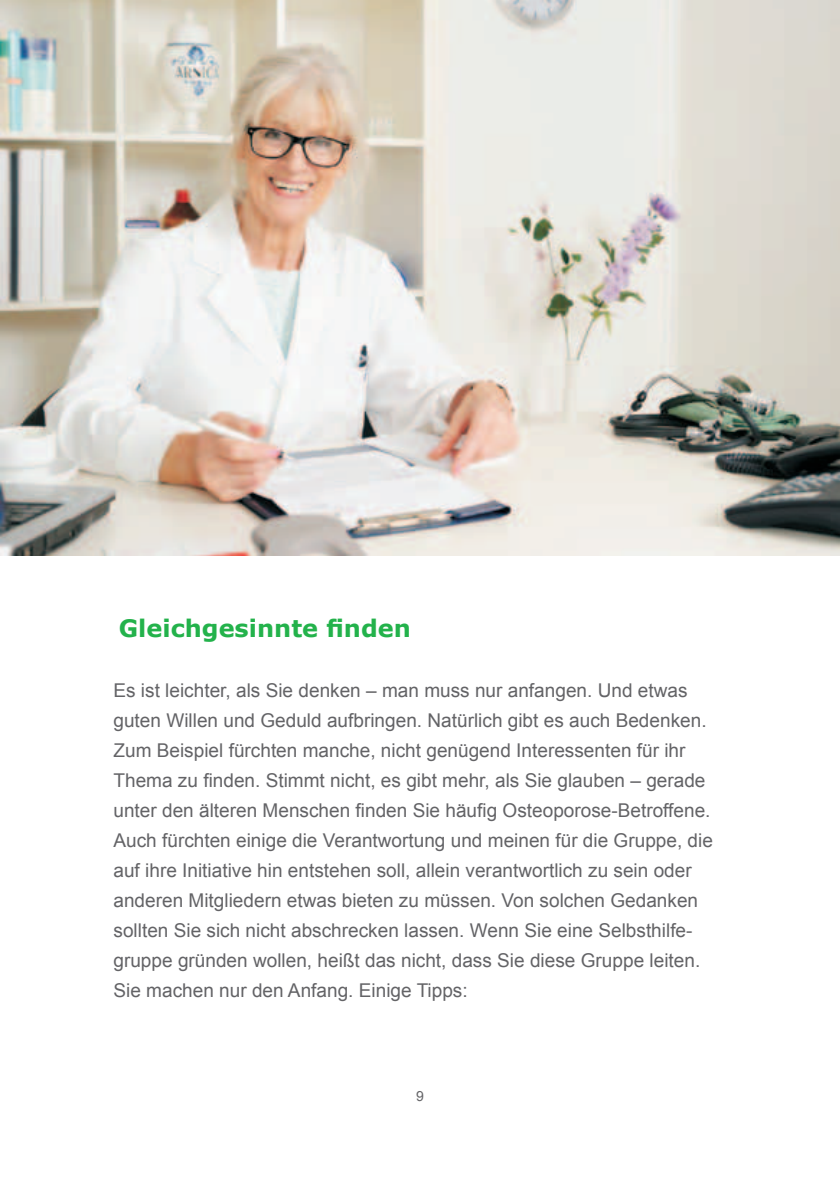
<style>
.page{position:relative;width:840px;height:1191px;background:#fff}
.page>*{position:absolute;margin:0;border:0;box-sizing:border-box;transform-origin:0 0}
.t1{font:700 24px "Verdana";color:#23b24b}
.t2{font:19px/30px "Arial";color:#636366}
.t3{font:14px "Arial";color:#636366}
</style>
<div class="page">
<img style="left:0;top:0;width:839px;height:556px">
<p class="t1" style="left:119px;top:611px;width:293px">Gleichgesinnte finden</p>
<p class="t2" style="left:113px;top:675px;width:600px">Es ist leichter, als Sie denken – man muss nur anfangen. Und etwas guten Willen und Geduld aufbringen. Natürlich gibt es auch Bedenken.<br>Zum Beispiel fürchten manche, nicht genügend Interessenten für ihr Thema zu finden. Stimmt nicht, es gibt mehr, als Sie glauben – gerade unter den älteren Menschen finden Sie häufig Osteoporose-Betroffene.<br>Auch fürchten einige die Verantwortung und meinen für die Gruppe, die auf ihre Initiative hin entstehen soll, allein verantwortlich zu sein oder anderen Mitgliedern etwas bieten zu müssen. Von solchen Gedanken sollten Sie sich nicht abschrecken lassen. Wenn Sie eine Selbsthilfe&shy;gruppe gründen wollen, heißt das nicht, dass Sie diese Gruppe leiten.<br>Sie machen nur den Anfang. Einige Tipps:</p>
<p class="t3" style="left:416px;top:1087px;width:9px">9</p>
</div>
